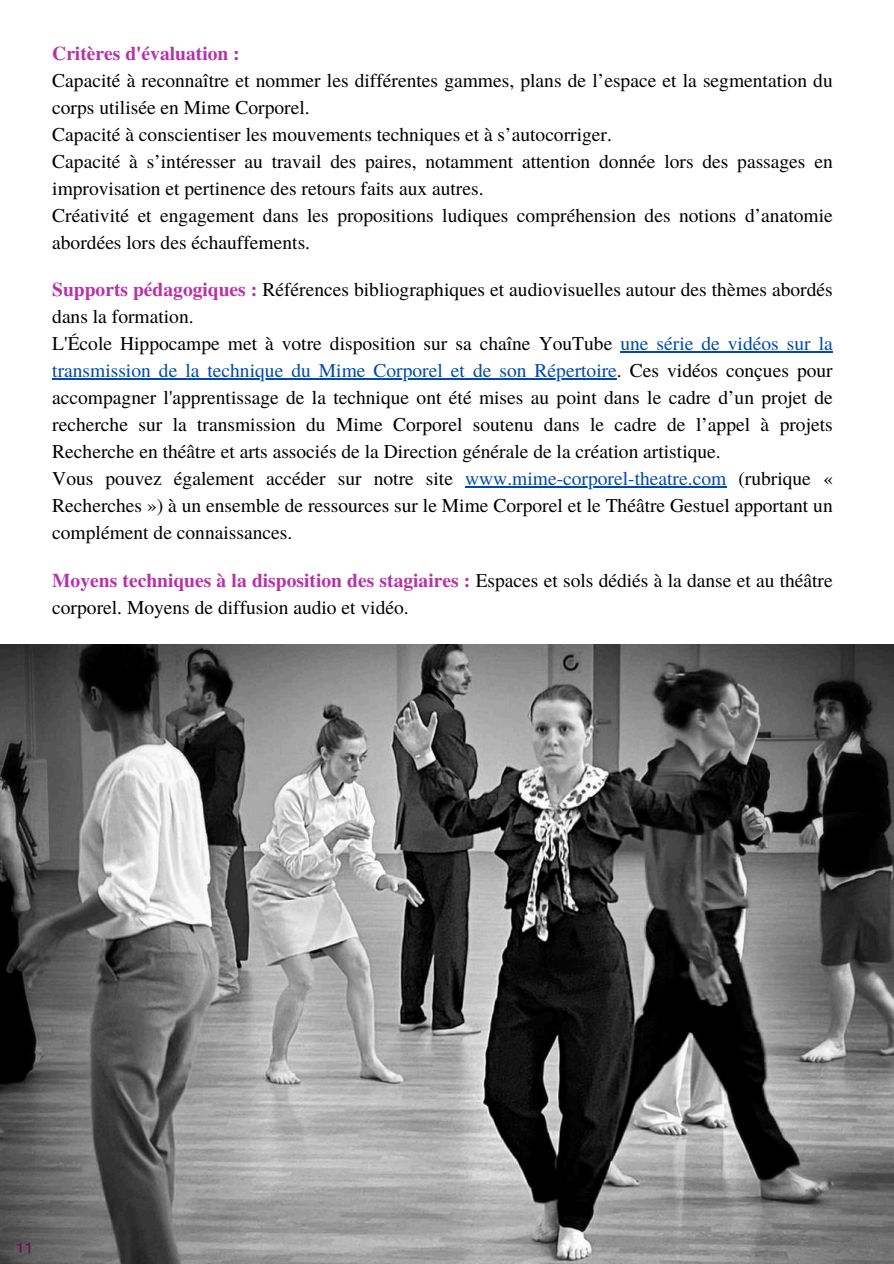
<style>
.page{position:relative;width:894px;height:1264px;background:#fff}
.page>*{position:absolute;margin:0;border:0;box-sizing:border-box;transform-origin:0 0}
.t1{font:19.5px/27px "Te X Gyre Termes";color:#000}
.t2{font:700 19.5px "Te X Gyre Termes";color:#b930a8}
.t3{font:700 15px "HK Grotesk";color:#6c1356}
.s1{font-weight:700;color:#b930a8}
.s2{color:#004aad}
</style>
<div class="page">
<hr style="left:620px;top:351px;width:212px;height:1px;background:#004aad">
<hr style="left:52px;top:378px;width:564px;height:1px;background:#004aad">
<hr style="left:465px;top:486px;width:261px;height:1px;background:#004aad">
<img style="left:0;top:644px;width:893px;height:619px">
<p class="t2" style="left:52px;top:38px;width:189px">Critères d'évaluation :</p>
<p class="t1" style="left:52px;top:66px;width:781px">Capacité à reconnaître et nommer les différentes gammes, plans de l’espace et la segmentation du corps utilisée en Mime Corporel.<br>Capacité à conscientiser les mouvements techniques et à s’autocorriger.<br>Capacité à s’intéresser au travail des paires, notamment attention donnée lors des passages en improvisation et pertinence des retours faits aux autres.<br>Créativité et engagement dans les propositions ludiques compréhension des notions d’anatomie abordées lors des échauffements.</p>
<p class="t1" style="left:52px;top:275px;width:781px"><span class="s1">Supports pédagogiques :</span> Références bibliographiques et audiovisuelles autour des thèmes abordés dans la formation.<br>L'École Hippocampe met à votre disposition sur sa chaîne YouTube <span class="s2">une série de vidéos sur la transmission de la technique du Mime Corporel et de son Répertoire</span>. Ces vidéos conçues pour accompagner l'apprentissage de la technique ont été mises au point dans le cadre d’un projet de recherche sur la transmission du Mime Corporel soutenu dans le cadre de l’appel à projets Recherche en théâtre et arts associés de la Direction générale de la création artistique.<br>Vous pouvez également accéder sur notre site <span class="s2">www.mime-corporel-theatre.com</span> (rubrique « Recherches ») à un ensemble de ressources sur le Mime Corporel et le Théâtre Gestuel apportant un complément de connaissances.</p>
<p class="t1" style="left:52px;top:565px;width:781px"><span class="s1">Moyens techniques à la disposition des stagiaires :</span> Espaces et sols dédiés à la danse et au théâtre corporel. Moyens de diffusion audio et vidéo.</p>
<p class="t3" style="left:16px;top:1239px;width:19px">11</p>
</div>
